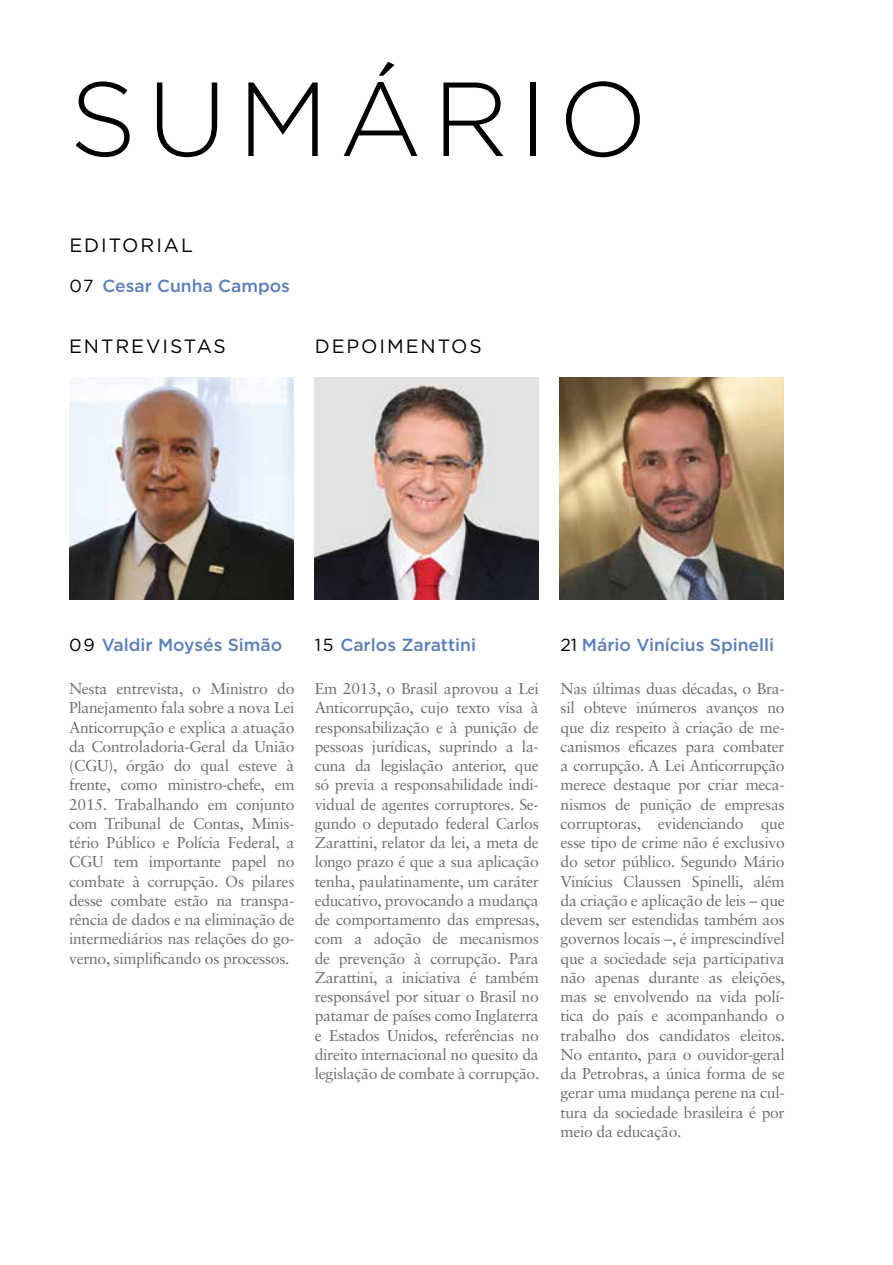
<style>
.page{position:relative;width:893px;height:1265px;background:#fff}
.page>*{position:absolute;margin:0;border:0;box-sizing:border-box;transform-origin:0 0}
.t1{font:300 105px "Gotham";letter-spacing:.1em;color:#000}
.t2{font:19.25px "Gotham";letter-spacing:.1em;color:#000}
.t3{font:500 17.5px "Gotham";color:#5c7fb6}
.t4{font:15.75px/19.2px "Sabon LT Std";letter-spacing:-.02em;color:#6d6e71;text-align:justify}
.s1{font-weight:400;color:#000}
</style>
<div class="page">
<hr style="left:892px;top:0;width:1px;height:1265px;background:#5c7fb6">
<img style="left:560px;top:377px;width:224px;height:223px">
<img style="left:69px;top:377px;width:224px;height:223px">
<img style="left:315px;top:377px;width:224px;height:223px">
<h1 class="t1" style="left:69px;top:62px;width:564px">SUMÁRIO</h1>
<p class="t2" style="left:69px;top:235px;width:125px">EDITORIAL</p>
<p class="t3" style="left:69px;top:275px;width:222px"><span class="s1">07</span> Cesar Cunha Campos</p>
<p class="t2" style="left:69px;top:335px;width:158px">ENTREVISTAS</p>
<p class="t2" style="left:315px;top:336px;width:168px">DEPOIMENTOS</p>
<p class="t3" style="left:69px;top:635px;width:215px"><span class="s1">09</span> Valdir Moysés Simão</p>
<p class="t4" style="left:69px;top:679px;width:227px">Nesta entrevista, o Ministro do Planejamento fala sobre a nova Lei Anticorrupção e explica a atuação da Controladoria-Geral da União (CGU), órgão do qual esteve à frente, como ministro-chefe, em 2015. Trabalhando em conjunto com Tribunal de Contas, Minis&shy;tério Público e Polícia Federal, a CGU tem importante papel no combate à corrupção. Os pilares desse combate estão na transpa&shy;rência de dados e na eliminação de intermediários nas relações do go&shy;verno, simplificando os processos.</p>
<p class="t3" style="left:315px;top:635px;width:163px"><span class="s1">15</span> Carlos Zarattini</p>
<p class="t4" style="left:315px;top:679px;width:226px">Em 2013, o Brasil aprovou a Lei Anticorrupção, cujo texto visa à responsabilização e à punição de pessoas jurídicas, suprindo a la&shy;cuna da legislação anterior, que só previa a responsabilidade indi&shy;vidual de agentes corruptores. Se&shy;gundo o deputado federal Carlos Zarattini, relator da lei, a meta de longo prazo é que a sua aplicação tenha, paulatinamente, um caráter educativo, provocando a mudança de comportamento das empresas, com a adoção de mecanismos de prevenção à corrupção. Para Zarattini, a iniciativa é também responsável por situar o Brasil no patamar de países como Inglaterra e Estados Unidos, referências no direito internacional no quesito da legislação de combate à corrupção.</p>
<p class="t3" style="left:561px;top:635px;width:215px"><span class="s1">21</span> Mário Vinícius Spinelli</p>
<p class="t4" style="left:561px;top:679px;width:226px">Nas últimas duas décadas, o Bra&shy;sil obteve inúmeros avanços no que diz respeito à criação de me&shy;canismos eficazes para combater a corrupção. A Lei Anticorrupção merece destaque por criar meca&shy;nismos de punição de empresas corruptoras, evidenciando que esse tipo de crime não é exclusivo do setor público. Segundo Mário Vinícius Claussen Spinelli, além da criação e aplicação de leis – que devem ser estendidas também aos governos locais –, é imprescindível que a sociedade seja participativa não apenas durante as eleições, mas se envolvendo na vida polí&shy;tica do país e acompanhando o trabalho dos candidatos eleitos.<br>No entanto, para o ouvidor-geral da Petrobras, a única forma de se gerar uma mudança perene na cul&shy;tura da sociedade brasileira é por meio da educação.</p>
</div>
